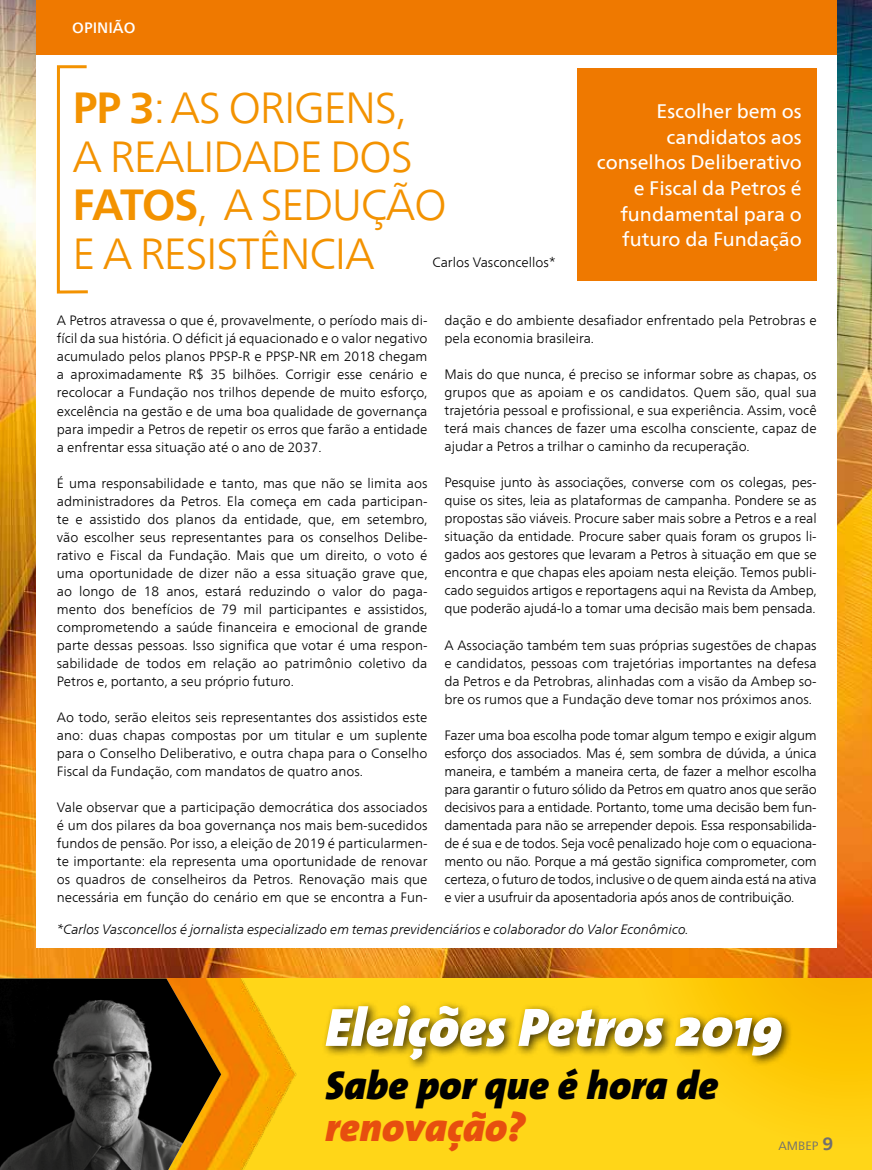
<style>
.page{position:relative;width:872px;height:1170px;background:#fff}
.page>*{position:absolute;margin:0;border:0;box-sizing:border-box;transform-origin:0 0}
.t1{font:italic 900 54.3px "The Sans";color:#fff}
.t2{font:300 43.35px/48.4px "Frutiger Neue LT Com";letter-spacing:-.03em;color:#f39200}
.t3{font:italic 900 40.35px "The Sans";color:#000}
.t4{font:italic 900 40.35px "The Sans";color:#e74e0f}
.t5{font:19.5px/25.5px "Frutiger Neue LT Com";color:#fff;text-align:right}
.t6{font:500 15px "Frutiger Neue LT Com";color:#fff}
.t7{font:300 13.5px/18px "Frutiger Neue LT Com";color:#000;text-align:justify}
.t8{font:italic 300 13.5px "Frutiger Neue LT Com";color:#000}
.t9{font:12px "Frutiger Neue LT Com";color:#706f6f}
.s1{font-weight:700}
.s2{font-weight:700;font-size:18px;color:#c5c0bd}
.s3{font-weight:700;font-size:18px}
</style>
<div class="page">
<img style="left:0;top:0;width:872px;height:978px">
<svg style="left:304px;top:978px;width:568px;height:191px;background:#fed213"></svg>
<div style="left:36px;top:0;width:801px;height:55px;background:#ef7900"></div>
<div style="left:36px;top:55px;width:801px;height:892px;background:#fff"></div>
<svg style="left:56px;top:65px;width:32px;height:229px"></svg>
<div style="left:577px;top:68px;width:239px;height:213px;background:#ef7900"></div>
<img style="left:221px;top:978px;width:83px;height:191px">
<img style="left:0;top:978px;width:221px;height:191px">
<div style="left:321px;top:1000px;width:472px;height:70px;background:#000;opacity:.75"></div>
<p class="t6" style="left:72px;top:18px;width:65px">OPINIÃO</p>
<h2 class="t2" style="left:72px;top:83px;width:376px"><span class="s1">PP 3</span>: AS ORIGENS,<br>A REALIDADE DOS<br><span class="s1">FATOS</span>, A SEDUÇÃO<br>E A RESISTÊNCIA</h2>
<h3 class="t5" style="left:597px;top:98px;width:206px">Escolher bem os candidatos aos conselhos Deliberativo e Fiscal da Petros é fundamental para o futuro da Fundação</h3>
<p class="t7" style="left:432px;top:253px;width:125px">Carlos Vasconcellos*</p>
<p class="t7" style="left:57px;top:311px;width:372px">A Petros atravessa o que é, provavelmente, o período mais di&shy;fícil da sua história. O déficit já equacionado e o valor negativo acumulado pelos planos PPSP-R e PPSP-NR em 2018 chegam a aproximadamente R$ 35 bilhões. Corrigir esse cenário e recolocar a Fundação nos trilhos depende de muito esforço, excelência na gestão e de uma boa qualidade de governança para impedir a Petros de repetir os erros que farão a entidade a enfrentar essa situação até o ano de 2037.</p>
<p class="t7" style="left:57px;top:473px;width:372px">É uma responsabilidade e tanto, mas que não se limita aos administradores da Petros. Ela começa em cada participan&shy;te e assistido dos planos da entidade, que, em setembro, vão escolher seus representantes para os conselhos Delibe&shy;rativo e Fiscal da Fundação. Mais que um direito, o voto é uma oportunidade de dizer não a essa situação grave que, ao longo de 18 anos, estará reduzindo o valor do paga&shy;mento dos benefícios de 79 mil participantes e assistidos, comprometendo a saúde financeira e emocional de grande parte dessas pessoas. Isso significa que votar é uma respon&shy;sabilidade de todos em relação ao patrimônio coletivo da Petros e, portanto, a seu próprio futuro.</p>
<p class="t7" style="left:57px;top:707px;width:372px">Ao todo, serão eleitos seis representantes dos assistidos este ano: duas chapas compostas por um titular e um suplente para o Conselho Deliberativo, e outra chapa para o Conselho Fiscal da Fundação, com mandatos de quatro anos.</p>
<p class="t7" style="left:57px;top:797px;width:372px">Vale observar que a participação democrática dos associados é um dos pilares da boa governança nos mais bem-sucedidos fundos de pensão. Por isso, a eleição de 2019 é particularmen&shy;te importante: ela representa uma oportunidade de renovar os quadros de conselheiros da Petros. Renovação mais que necessária em função do cenário em que se encontra a Fun-</p>
<p class="t7" style="left:444px;top:311px;width:374px">dação e do ambiente desafiador enfrentado pela Petrobras e pela economia brasileira.</p>
<p class="t7" style="left:444px;top:365px;width:374px">Mais do que nunca, é preciso se informar sobre as chapas, os grupos que as apoiam e os candidatos. Quem são, qual sua trajetória pessoal e profissional, e sua experiência. Assim, você terá mais chances de fazer uma escolha consciente, capaz de ajudar a Petros a trilhar o caminho da recuperação.</p>
<p class="t7" style="left:444px;top:473px;width:374px">Pesquise junto às associações, converse com os colegas, pes&shy;quise os sites, leia as plataformas de campanha. Pondere se as propostas são viáveis. Procure saber mais sobre a Petros e a real situação da entidade. Procure saber quais foram os grupos li&shy;gados aos gestores que levaram a Petros à situação em que se encontra e que chapas eles apoiam nesta eleição. Temos publi&shy;cado seguidos artigos e reportagens aqui na Revista da Ambep, que poderão ajudá-lo a tomar uma decisão mais bem pensada.</p>
<p class="t7" style="left:444px;top:635px;width:374px">A Associação também tem suas próprias sugestões de chapas e candidatos, pessoas com trajetórias importantes na defesa da Petros e da Petrobras, alinhadas com a visão da Ambep so&shy;bre os rumos que a Fundação deve tomar nos próximos anos.</p>
<p class="t7" style="left:444px;top:725px;width:374px">Fazer uma boa escolha pode tomar algum tempo e exigir algum esforço dos associados. Mas é, sem sombra de dúvida, a única maneira, e também a maneira certa, de fazer a melhor escolha para garantir o futuro sólido da Petros em quatro anos que serão decisivos para a entidade. Portanto, tome uma decisão bem fun&shy;damentada para não se arrepender depois. Essa responsabilida&shy;de é sua e de todos. Seja você penalizado hoje com o equaciona&shy;mento ou não. Porque a má gestão significa comprometer, com certeza, o futuro de todos, inclusive o de quem ainda está na ativa e vier a usufruir da aposentadoria após anos de contribuição.</p>
<p class="t8" style="left:57px;top:920px;width:633px">*Carlos Vasconcellos é jornalista especializado em temas previdenciários e colaborador do Valor Econômico.</p>
<h1 class="t1" style="left:325px;top:981px;width:459px">Eleições Petros 2019</h1>
<h3 class="t3" style="left:325px;top:1050px;width:394px">Sabe por que é hora de</h3>
<h3 class="t4" style="left:325px;top:1092px;width:201px">renovação?</h3>
<p class="t9" style="left:772px;top:1138px;width:56px">AMBEP <span class="s2">9</span></p>
<p class="t9" style="left:778px;top:1138px;width:56px">AMBEP <span class="s3">9</span></p>
</div>
